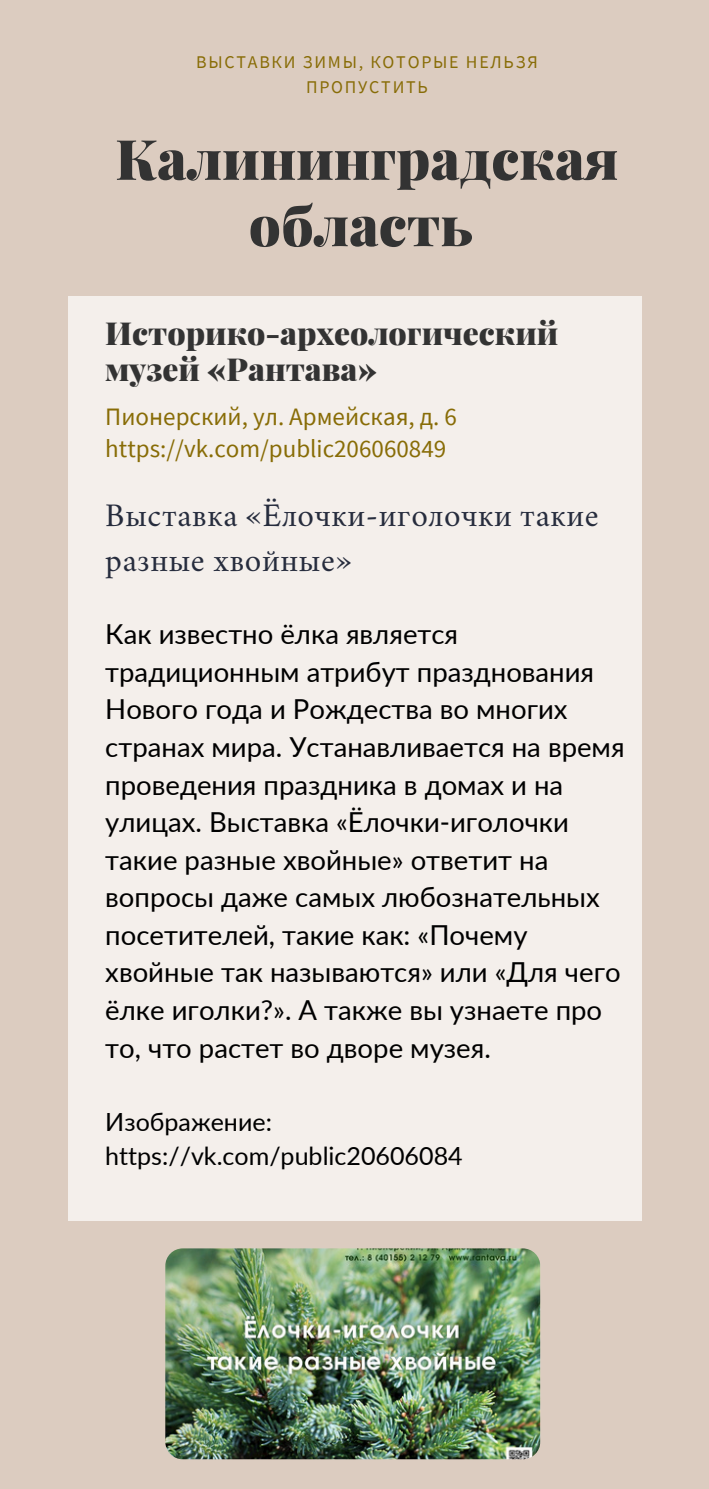
<style>
.page{position:relative;width:709px;height:1489px;background:#dcccc0}
.page>*{position:absolute;margin:0;border:0;box-sizing:border-box;transform-origin:0 0}
.t1{font:900 55.75px/66.2px "Playfair Display";color:#333;text-align:center}
.t2{font:32.5px/45px "Crimson";letter-spacing:.02em;color:#262c3d}
.t3{font:900 31.75px/35.8px "Playfair Display";color:#333}
.t4{font:27.5px/37.5px "Lato";color:#000}
.t5{font:25px/32px "Source Sans Pro";color:#886c06}
.t6{font:25px/33.8px "Lato";color:#000}
.t7{font:18px/24.5px "Source Sans Pro";letter-spacing:.1em;color:#886c06;text-align:center}
</style>
<div class="page">
<div style="left:69px;top:296px;width:573px;height:924px;background:#f4efeb"></div>
<img style="left:165px;top:1248px;width:375px;height:211px;border-radius:17px">
<p class="t7" style="left:196px;top:50px;width:343px">ВЫСТАВКИ ЗИМЫ, КОТОРЫЕ НЕЛЬЗЯ<br>ПРОПУСТИТЬ</p>
<h1 class="t1" style="left:115px;top:124px;width:505px">Калининградская область</h1>
<p class="t3" style="left:105px;top:314px;width:454px">Историко-археологический музей «Рантава»</p>
<p class="t5" style="left:105px;top:400px;width:353px">Пионерский, ул. Армейская, д. 6 https://vk.com/public206060849</p>
<p class="t2" style="left:105px;top:496px;width:495px">Выставка «Ёлочки-иголочки такие разные хвойные»</p>
<p class="t4" style="left:105px;top:615px;width:521px">Как известно ёлка является традиционным атрибут празднования Нового года и Рождества во многих странах мира. Устанавливается на время проведения праздника в домах и на улицах. Выставка «Ёлочки-иголочки такие разные хвойные» ответит на вопросы даже самых любознательных посетителей, такие как: «Почему хвойные так называются» или «Для чего ёлке иголки?». А также вы узнаете про то, что растет во дворе музея.</p>
<p class="t6" style="left:105px;top:1104px;width:359px">Изображение: https://vk.com/public20606084</p>
</div>
